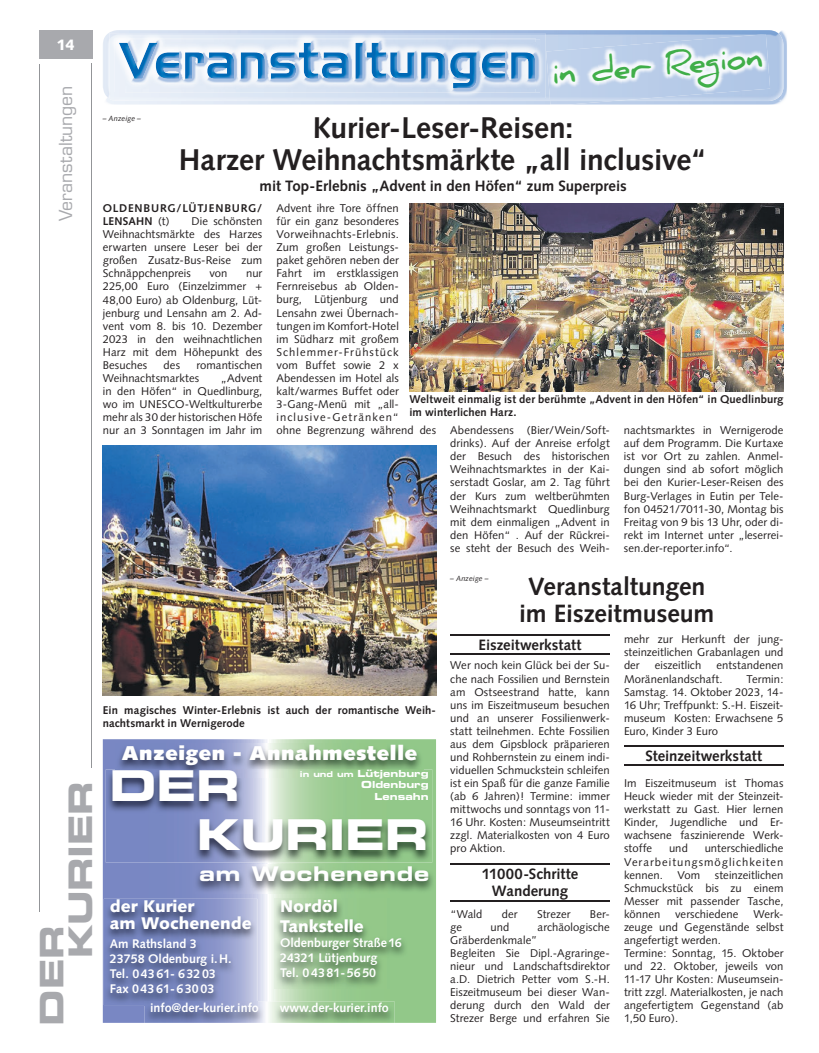
<style>
.page{position:relative;width:819px;height:1053px;background:#fff}
.page>*{position:absolute;margin:0;border:0;box-sizing:border-box;transform-origin:0 0}
.t1{font:42.5px/48.6px "Eurostile LT Std Bold Ex 2";letter-spacing:-.01em;color:#fff}
.t2{font:32.5px/28.9px "Eurostile LT Std Bold Ex 2";letter-spacing:-.01em;color:#a8a9ad}
.t3{font:700 31.25px "Daniel";color:#40ae49}
.t4{font:700 30px/32.5px "Syntax LT Std";letter-spacing:-.005em;color:#231f20;text-align:center}
.t5{font:700 25px/27.5px "Syntax LT Std";letter-spacing:-.005em;color:#231f20;text-align:center}
.t6{font:20.25px "Eurostile LT Std Bold Ex 2";letter-spacing:.04em;color:#fff}
.t7{font:900 20px "Syntax LT Std";letter-spacing:.04em;color:#fff}
.t8{font:17.5px "Eurostile LT Std";letter-spacing:-.005em;color:#a8a9ad}
.t9{font:900 16.88px/19.4px "Syntax LT Std";color:#fff}
.t10{font:700 15px/17.5px "Syntax";color:#231f20;text-align:center}
.t11{font:700 15px "Syntax LT Std";letter-spacing:-.005em;color:#231f20}
.t12{font:900 15px "Syntax LT Std";color:#fff}
.t13{font:700 12.5px/15px "Syntax LT Std";color:#fff}
.t14{font:11.25px/13px "Syntax";letter-spacing:.005em;color:#231f20;text-align:justify}
.t15{font:700 11.25px/12.5px "Syntax LT Std";letter-spacing:.01em;color:#231f20}
.t16{font:700 11.25px/13px "Syntax";letter-spacing:.06em;color:#231f20}
.t17{font:9.75px/11.6px "Eurostile LT Std Bold Ex 2";color:#fff;text-align:right}
.t18{font:italic 7.5px "Syntax LT Std";letter-spacing:.01em;color:#231f20}
.s1{font-weight:400}
.s2{font-size:8.12px}
</style>
<div class="page">
<hr style="left:39px;top:64px;width:1px;height:847px;background:#939598">
<hr style="left:92px;top:64px;width:1px;height:703px;background:#939598">
<div style="left:39px;top:30px;width:53px;height:29px;background:#a8a9ad"></div>
<svg style="left:103px;top:739px;width:333px;height:283px;background:#9ab8b0"></svg>
<img style="left:274px;top:898px;width:133px;height:90px">
<img style="left:116px;top:743px;width:307px;height:26px">
<img style="left:104px;top:898px;width:153px;height:106px">
<img style="left:144px;top:1001px;width:250px;height:21px">
<img style="left:144px;top:1001px;width:113px;height:3px">
<img style="left:106px;top:769px;width:326px;height:93px">
<img style="left:194px;top:864px;width:241px;height:29px">
<img style="left:106px;top:31px;width:681px;height:74px">
<img style="left:782px;top:39px;width:1px;height:54px">
<img style="left:103px;top:40px;width:1px;height:51px">
<img style="left:104px;top:37px;width:1px;height:56px">
<img style="left:105px;top:30px;width:676px;height:71px">
<img style="left:109px;top:33px;width:436px;height:65px">
<img style="left:125px;top:39px;width:415px;height:54px">
<img style="left:125px;top:39px;width:411px;height:53px">
<img style="left:125px;top:43px;width:410px;height:45px">
<img style="left:550px;top:102px;width:63px;height:3px">
<img style="left:550px;top:101px;width:63px;height:1px">
<img style="left:546px;top:34px;width:224px;height:67px">
<hr style="left:450px;top:634px;width:159px;height:2px;background:#231f20">
<hr style="left:450px;top:653px;width:159px;height:2px;background:#231f20">
<hr style="left:450px;top:863px;width:159px;height:1px;background:#231f20">
<hr style="left:450px;top:899px;width:159px;height:2px;background:#231f20">
<hr style="left:624px;top:745px;width:159px;height:2px;background:#231f20">
<hr style="left:624px;top:764px;width:159px;height:2px;background:#231f20">
<img style="left:409px;top:204px;width:374px;height:187px">
<img style="left:103px;top:445px;width:333px;height:250px">
<p class="t12" style="left:56px;top:36px;width:20px">14</p>
<p class="t8" style="left:55px;top:221px;width:137px;rotate:-90deg">Veranstaltungen</p>
<p class="t2" style="left:37px;top:958px;width:179px;text-indent:-67px;rotate:-90deg">DER<br>KURIER</p>
<p class="t3" style="left:550px;top:56px;width:213px;rotate:-5deg">in der Region</p>
<p class="t18" style="left:103px;top:114px;width:40px">– Anzeige –</p>
<p class="t4" style="left:179px;top:111px;width:530px">Kurier-Leser-Reisen:<br>Harzer Weihnachtsmärkte „all inclusive“</p>
<p class="t11" style="left:259px;top:177px;width:368px">mit Top-Erlebnis „Advent in den Höfen“ zum Superpreis</p>
<p class="t16" style="left:103px;top:202px;width:161px">OLDENBURG/LÜTJENBURG/<br>LENSAHN <span class="s1">(t)</span></p>
<p class="t14" style="left:103px;top:215px;width:161px;text-indent:89px">Die schönsten Weihnachtsmärkte des Harzes erwarten unsere Leser bei der großen Zusatz-Bus-Reise zum Schnäppchenpreis</p>
<p class="t14" style="left:103px;top:267px;width:161px;text-indent:143px">nur 225,00 Euro (Einzelzimmer + 48,00 Euro) ab Oldenburg, Lüt&shy;jenburg und Lensahn am 2. Ad&shy;vent vom 8. bis 10. Dezember 2023 in den weihnachtlichen Harz mit dem Höhepunkt des Besuches</p>
<p class="t14" style="left:209px;top:267px;width:20px">von</p>
<p class="t14" style="left:103px;top:358px;width:161px;text-indent:94px">romantischen<br>Weihnachtsmarktes</p>
<p class="t14" style="left:164px;top:358px;width:18px">des</p>
<p class="t14" style="left:103px;top:371px;width:161px;text-indent:118px">„Advent in den Höfen“ in Quedlinburg, wo im UNESCO-Weltkulturerbe mehr als 30 der historischen Höfe nur an 3 Sonntagen im Jahr im</p>
<p class="t14" style="left:276px;top:202px;width:161px;text-align:left">Advent ihre Tore öffnen<br>für ein ganz besonderes<br>Vorweihnachts-Erlebnis.<br>Zum großen Leistungs-<br>paket gehören neben der<br>Fahrt im erstklassigen<br>Fernreisebus ab Olden-<br>burg, Lütjenburg und<br>Lensahn zwei Übernach&shy;tungen im Komfort-Hotel<br>im Südharz mit großem<br>Schlemmer-Frühstück<br>vom Buffet sowie 2 x<br>Abendessen im Hotel als kalt/warmes Buffet oder<br>3-Gang-Menü mit „all&shy;inclusive-Getränken“<br>ohne Begrenzung während des</p>
<p class="t15" style="left:409px;top:393px;width:375px">Weltweit einmalig ist der berühmte „Advent in den Höfen“ in Quedlinburg im winterlichen Harz.</p>
<p class="t14" style="left:450px;top:424px;width:161px">Abendessens (Bier/Wein/Soft&shy;drinks). Auf der Anreise erfolgt der Besuch des historischen Weihnachtsmarktes in der Kai&shy;serstadt Goslar, am 2. Tag führt der Kurs zum weltberühmten Weihnachtsmarkt Quedlinburg mit dem einmaligen „Advent in den Höfen“ . Auf der Rückrei&shy;se steht der Besuch des Weih-</p>
<p class="t14" style="left:624px;top:424px;width:161px">nachtsmarktes in Wernigerode auf dem Programm. Die Kurtaxe ist vor Ort zu zahlen. Anmel&shy;dungen sind ab sofort möglich bei den Kurier-Leser-Reisen des Burg-Verlages in Eutin per Tele&shy;fon 04521/7011-30, Montag bis Freitag von 9 bis 13 Uhr, oder di&shy;rekt im Internet unter „leserrei&shy;sen.der-reporter.info“.</p>
<p class="t15" style="left:103px;top:704px;width:335px">Ein magisches Winter-Erlebnis ist auch der romantische Weih&shy;nachtsmarkt in Wernigerode</p>
<p class="t7" style="left:122px;top:741px;width:297px">Anzeigen - Annahmestelle</p>
<p class="t17" style="left:300px;top:767px;width:130px"><span class="s2">in und um</span> Lütjenburg<br>Oldenburg<br>Lensahn</p>
<p class="t1" style="left:197px;top:760px;width:233px;text-indent:-88px">Der<br>Kurier</p>
<p class="t6" style="left:199px;top:859px;width:231px">am Wochenende</p>
<p class="t9" style="left:110px;top:898px;width:143px;line-height:16.9px">der Kurier<br>am Wochenende</p>
<p class="t13" style="left:110px;top:935px;width:123px">Am Rathsland 3<br>23758 Oldenburg i. H.<br>Tel. 0 43 61- 6 32 03<br>Fax 0 43 61- 6 30 03</p>
<p class="t13" style="left:150px;top:1000px;width:110px">info@der-kurier.info</p>
<p class="t13" style="left:280px;top:1000px;width:111px">www.der-kurier.info</p>
<p class="t9" style="left:280px;top:896px;width:85px">Nordöl<br>Tankstelle</p>
<p class="t13" style="left:280px;top:934px;width:123px">Oldenburger Straße 16<br>24321 Lütjenburg<br>Tel. 0 43 81- 56 50</p>
<p class="t5" style="left:519px;top:572px;width:197px">Veranstaltungen im Eiszeitmuseum</p>
<p class="t10" style="left:478px;top:636px;width:104px">Eiszeitwerkstatt</p>
<p class="t14" style="left:450px;top:659px;width:161px">Wer noch kein Glü ck bei der Su&shy;che nach Fossilien und Bernstein am Ostseestrand hatte, kann uns im Eiszeitmuseum besuchen und an unserer Fossilienwerk&shy;statt teilnehmen. Echte Fossilien aus dem Gipsblock prä parieren und Rohbernstein zu einem indi&shy;viduellen Schmuckstein schleifen ist ein Spaß fü r die ganze Familie (ab 6 Jahren)! Termine: immer mittwochs und sonntags von 11- 16 Uhr. Kosten: Museumseintritt zzgl. Materialkosten von 4 Euro pro Aktion.</p>
<p class="t10" style="left:481px;top:864px;width:98px">11000-Schritte<br>Wanderung</p>
<p class="t14" style="left:450px;top:907px;width:34px">“Wald</p>
<p class="t14" style="left:502px;top:907px;width:17px">der</p>
<p class="t14" style="left:537px;top:907px;width:35px">Strezer</p>
<p class="t14" style="left:590px;top:907px;width:21px">Ber-</p>
<p class="t14" style="left:450px;top:920px;width:13px">ge</p>
<p class="t14" style="left:490px;top:920px;width:20px">und</p>
<p class="t14" style="left:537px;top:920px;width:74px">archä ologische</p>
<p class="t14" style="left:450px;top:933px;width:161px;text-align:left">Grä berdenkmale”<br>Begleiten Sie Dipl.-Agraringe&shy;nieur und Landschaftsdirektor a.D. Dietrich Petter vom S.-H.<br>Eiszeitmuseum bei dieser Wan&shy;derung durch den Wald der<br>Strezer Berge und erfahren Sie</p>
<p class="t18" style="left:450px;top:574px;width:40px">– Anzeige –</p>
<p class="t14" style="left:624px;top:633px;width:161px">mehr zur Herkunft der jung&shy;steinzeitlichen Grabanlagen und der</p>
<p class="t14" style="left:624px;top:659px;width:161px;text-indent:92px">entstandenen<br>Morä nenlandschaft.</p>
<p class="t14" style="left:654px;top:659px;width:48px">eiszeitlich</p>
<p class="t14" style="left:624px;top:672px;width:161px;text-indent:123px">Termin:<br>Samstag. 14. Oktober 2023, 14- 16 Uhr; Treffpunkt: S.-H. Eiszeit&shy;museum Kosten: Erwachsene 5<br>Euro, Kinder 3 Euro</p>
<p class="t10" style="left:645px;top:747px;width:118px">Steinzeitwerkstatt</p>
<p class="t14" style="left:624px;top:776px;width:161px">Im Eiszeitmuseum ist Thomas Heuck wieder mit der Steinzeit&shy;werkstatt zu Gast. Hier lernen Kinder, Jugendliche und Er&shy;wachsene faszinierende Werk&shy;stoffe</p>
<p class="t14" style="left:624px;top:842px;width:161px;text-indent:81px">unterschiedliche Verarbeitungsmö glichkeiten kennen.</p>
<p class="t14" style="left:669px;top:842px;width:20px">und</p>
<p class="t14" style="left:624px;top:868px;width:161px;text-indent:91px">steinzeitlichen Schmuckstü ck bis zu einem Messer mit passender Tasche, kö nnen</p>
<p class="t14" style="left:677px;top:868px;width:24px">Vom</p>
<p class="t14" style="left:624px;top:907px;width:161px;text-align:left;text-indent:129px">Werk&shy;zeuge und Gegenstä nde selbst angefertigt werden.<br>Termine: Sonntag, 15. Oktober und 22. Oktober, jeweils von<br>11-17 Uhr Kosten: Museumsein&shy;tritt zzgl. Materialkosten, je nach angefertigtem Gegenstand (ab<br>1,50 Euro).</p>
<p class="t14" style="left:675px;top:907px;width:65px">verschiedene</p>
</div>
